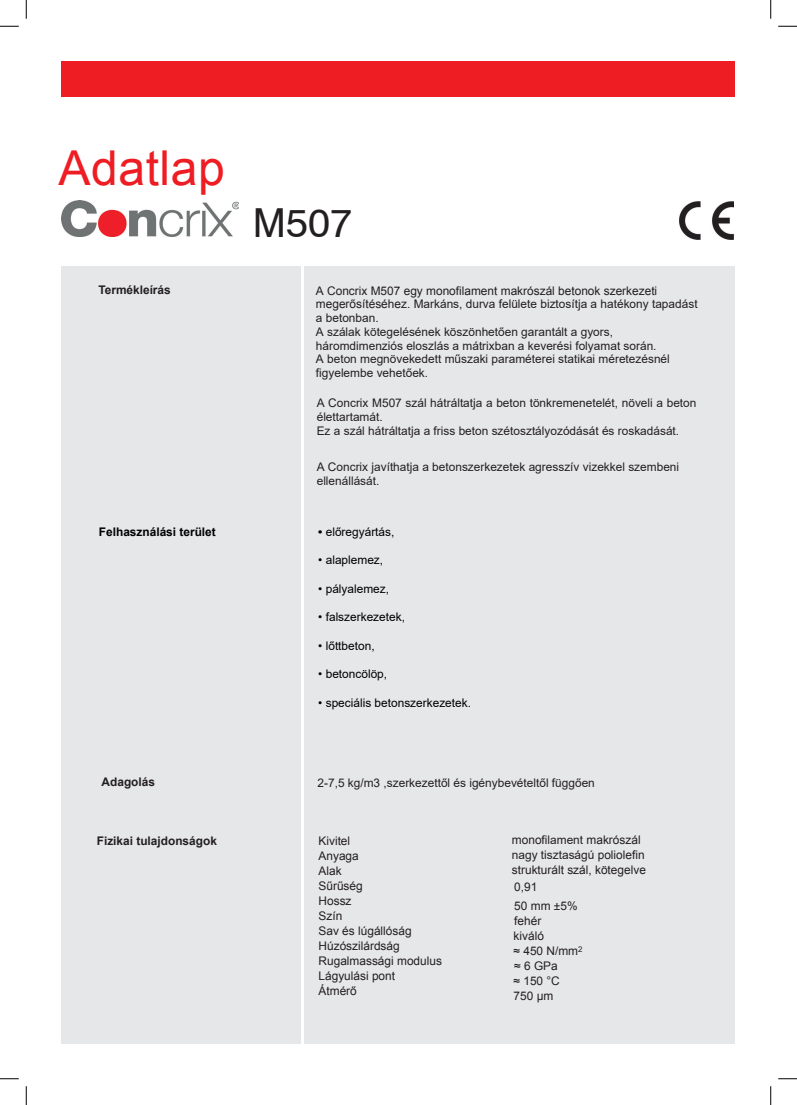
<style>
.page{position:relative;width:797px;height:1105px;background:#fff}
.page>*{position:absolute;margin:0;border:0;box-sizing:border-box;transform-origin:0 0}
.t1{font:48.12px "Arial";letter-spacing:.01em;color:#ee1d23}
.t2{font:40px "Swiss 721 BT";color:#231f20}
.t3{font:11.88px/15px "Arial";color:#231f20}
.t4{font:11.88px "Arial";color:#000}
.t5{font:700 11.88px "Arial";color:#231f20}
.t6{font:700 11.88px "Arial";color:#000}
.s1{font-weight:700}
</style>
<div class="page">
<div style="left:62px;top:62px;width:673px;height:35px;background:#ee1d23"></div>
<div style="left:62px;top:266px;width:239px;height:777px;background:#e6e7e9"></div>
<div style="left:304px;top:266px;width:431px;height:777px;background:#e6e7e9"></div>
<img style="left:62px;top:201px;width:177px;height:35px">
<img style="left:679px;top:201px;width:54px;height:39px">
<svg style="left:0;top:25px;width:19px;height:2px"></svg>
<svg style="left:778px;top:25px;width:19px;height:2px"></svg>
<svg style="left:0;top:1078px;width:19px;height:1px"></svg>
<svg style="left:778px;top:1078px;width:19px;height:1px"></svg>
<svg style="left:25px;top:0;width:2px;height:19px"></svg>
<svg style="left:25px;top:1086px;width:2px;height:19px"></svg>
<svg style="left:770px;top:0;width:1px;height:19px"></svg>
<svg style="left:770px;top:1086px;width:1px;height:19px"></svg>
<h1 class="t1" style="left:59px;top:135px;width:168px">Adatlap</h1>
<p class="t5" style="left:98px;top:282px;width:74px">Termékleírás</p>
<h2 class="t2" style="left:253px;top:198px;width:101px">M507</h2>
<p class="t3" style="left:316px;top:284px;width:383px;line-height:13.8px">A Concrix M507 egy monofilament makrószál betonok szerkezeti megerősítéséhez. Markáns, durva felülete biztosítja a hatékony tapadást a betonban.<br>A szálak kötegelésének köszönhetően garantált a gyors, háromdimenziós eloszlás a mátrixban a keverési folyamat során.<br>A beton megnövekedett műszaki paraméterei statikai méretezésnél figyelembe vehetőek.</p>
<p class="t3" style="left:317px;top:396px;width:381px;line-height:13.8px">A Concrix M507 szál hátráltatja a beton tönkremenetelét, növeli a beton élettartamát.<br>Ez a szál hátráltatja a friss beton szétosztályozódását és roskadását.</p>
<p class="t3" style="left:317px;top:460px;width:364px;line-height:13.8px">A Concrix javíthatja a betonszerkezetek agresszív vizekkel szembeni ellenállását.</p>
<p class="t6" style="left:99px;top:524px;width:118px">Felhasználási terület</p>
<p class="t4" style="left:318px;top:523px;width:78px"><span class="s1">•</span> előregyártás,</p>
<p class="t4" style="left:318px;top:552px;width:66px">• alaplemez,</p>
<p class="t4" style="left:318px;top:580px;width:72px">• pályalemez,</p>
<p class="t4" style="left:318px;top:609px;width:88px">• falszerkezetek,</p>
<p class="t4" style="left:318px;top:637px;width:58px">• lőttbeton,</p>
<p class="t4" style="left:318px;top:666px;width:70px">• betoncölöp,</p>
<p class="t4" style="left:318px;top:694px;width:154px">• speciális betonszerkezetek.</p>
<p class="t5" style="left:102px;top:773px;width:55px">Adagolás</p>
<p class="t5" style="left:97px;top:832px;width:122px">Fizikai tulajdonságok</p>
<p class="t3" style="left:317px;top:775px;width:279px">2-7,5 kg/m3 ,szerkezettől és igénybevételtől függően</p>
<p class="t3" style="left:318px;top:833px;width:125px">Kivitel<br>Anyaga<br>Alak<br>Sűrűség<br>Hossz<br>Szín<br>Sav és lúgállóság<br>Húzószilárdság<br>Rugalmassági modulus<br>Lágyulási pont<br>Átmérő</p>
<p class="t3" style="left:512px;top:832px;width:135px">monofilament makrószál nagy tisztaságú poliolefi n strukturált szál, kötegelve</p>
<p class="t3" style="left:514px;top:879px;width:25px">0,91</p>
<p class="t3" style="left:513px;top:899px;width:70px">50 mm ±5% fehér<br>kiváló<br>≈ 450 N/mm<sup>2 </sup>≈ 6 GPa<br>≈ 150 °C<br>750 µm</p>
</div>
